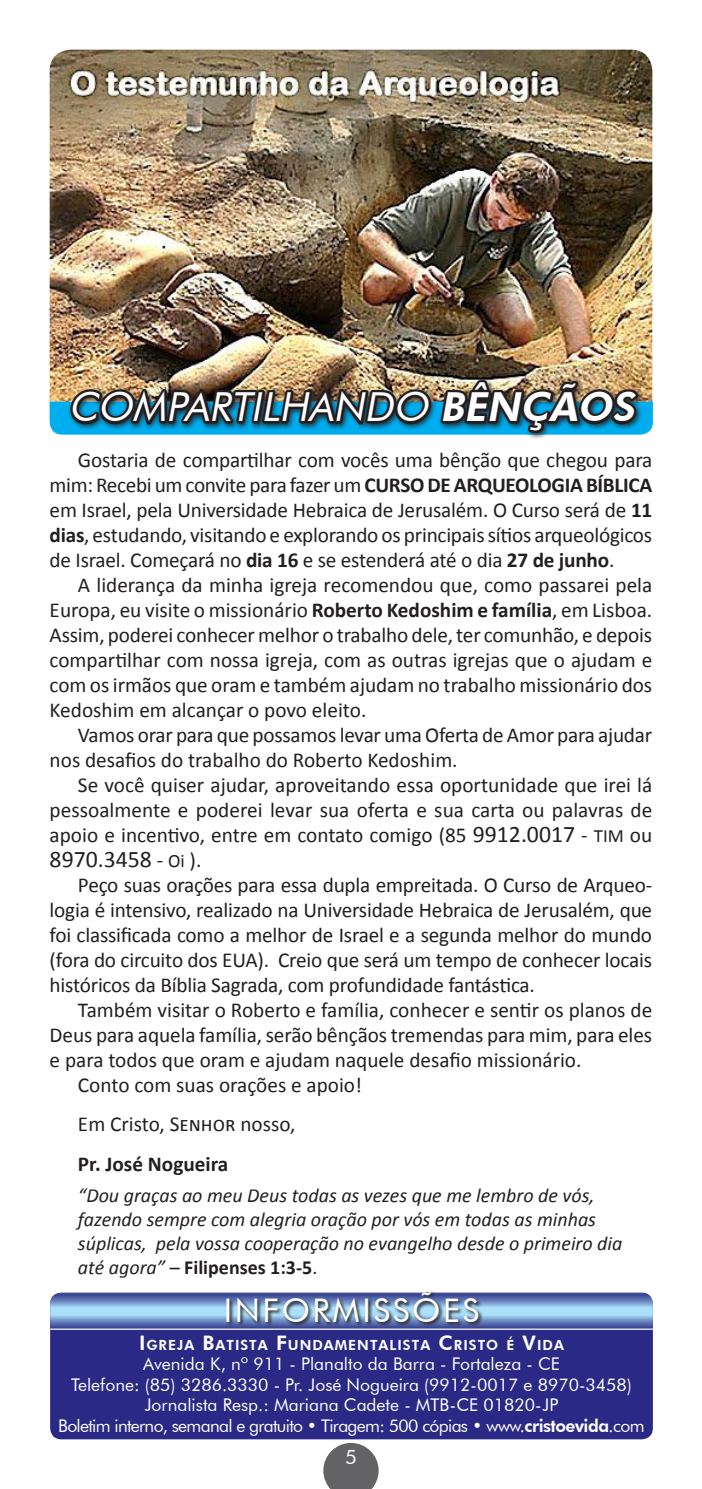
<style>
.page{position:relative;width:702px;height:1489px;background:#fff}
.page>*{position:absolute;margin:0;border:0;box-sizing:border-box;transform-origin:0 0}
.titulo{font:italic 40px "Futura BT";color:#fff}
.titulo-2{font:32.5px "Futura BT";letter-spacing:.08em;color:#fff}
.texto{font:23.75px "Calibri";color:#231f20}
.texto-2{font:21.25px/25px "Calibri";letter-spacing:-.01em;color:#231f20;text-align:justify}
.texto-3{font:700 21.25px "Calibri";color:#231f20}
.texto-4{font:italic 20px/24px "Calibri";color:#231f20}
.t1{font:20px "Futura BT";color:#fff}
.texto-5{font:17.5px "Futura BT";color:#fff}
.texto-6{font:17.5px "Futura BT";letter-spacing:-.04em;color:#fff}
.texto-7{font:800 14px "Futura BT";letter-spacing:.07em;color:#fff}
.s1{font-weight:800}
.s2{font-weight:700}
.s3{font-size:23.75px}
.s4{font-size:18.75px}
.s5{font-size:21.25px}
.s6{font-style:normal}
.s7{font-weight:700;font-style:normal}
.s8{font-size:20px}
</style>
<div class="page">
<svg style="left:323px;top:1442px;width:55px;height:46px"></svg>
<img style="left:50px;top:50px;width:602px;height:305px">
<div style="left:50px;top:1292px;width:602px;height:147px;background:#2a2a86;border-radius:11px"></div>
<svg style="left:50px;top:1292px;width:602px;height:38px;background:#7c99ca"></svg>
<svg style="left:226px;top:1291px;width:257px;height:35px;background:#6b83aa"></svg>
<img style="left:50px;top:355px;width:602px;height:84px">
<p class="titulo" style="left:68px;top:382px;width:575px">COMPARTILHANDO <span class="s1">BÊNÇÃOS</span></p>
<p class="texto-2" style="left:50px;top:447px;width:604px;text-indent:28px">Gostaria de compartilhar com vocês uma bênção que chegou para mim: Recebi um convite para fazer um <span class="s2">CURSO DE ARQUEOLOGIA BÍBLICA </span>em Israel, pela Universidade Hebraica de Jerusalém. O Curso será de <span class="s2">11 dias</span>, estudando, visitando e explorando os principais sítios arqueológicos de Israel. Começará no <span class="s2">dia 16</span> e se estenderá até o dia <span class="s2">27 de junho</span>.</p>
<p class="texto-2" style="left:50px;top:572px;width:604px;text-indent:28px">A liderança da minha igreja recomendou que, como passarei pela Europa, eu visite o missionário <span class="s2">Roberto Kedoshim e família</span>, em Lisboa.<br>Assim, poderei conhecer melhor o trabalho dele, ter comunhão, e depois compartilhar com nossa igreja, com as outras igrejas que o ajudam e com os irmãos que oram e também ajudam no trabalho missionário dos Kedoshim em alcançar o povo eleito.</p>
<p class="texto-2" style="left:50px;top:722px;width:604px;text-indent:28px">Vamos orar para que possamos levar uma Oferta de Amor para ajudar nos desafios do trabalho do Roberto Kedoshim.</p>
<p class="texto-2" style="left:50px;top:772px;width:604px;text-indent:28px">Se você quiser ajudar, aproveitando essa oportunidade que irei lá pessoalmente e poderei levar sua oferta e sua carta ou palavras de apoio e incentivo, entre em contato comigo (85 <span class="s3">9912.0017</span> - <span class="s4">TIM</span> ou</p>
<p class="texto" style="left:50px;top:844px;width:153px">8970.3458 <span class="s5">-</span> <span class="s4">Oi</span> <span class="s5">).</span></p>
<p class="texto-2" style="left:50px;top:872px;width:604px;text-indent:28px">Peço suas orações para essa dupla empreitada. O Curso de Arqueo&shy;logia é intensivo, realizado na Universidade Hebraica de Jerusalém, que foi classificada como a melhor de Israel e a segunda melhor do mundo (fora do circuito dos EUA). Creio que será um tempo de conhecer locais históricos da Bíblia Sagrada, com profundidade fantástica.</p>
<p class="texto-2" style="left:50px;top:997px;width:604px;text-indent:28px">Também visitar o Roberto e família, conhecer e sentir os planos de Deus para aquela família, serão bênçãos tremendas para mim, para eles e para todos que oram e ajudam naquele desafio missionário.</p>
<p class="texto-2" style="left:78px;top:1072px;width:285px">Conto com suas orações e apoio!</p>
<p class="texto-2" style="left:78px;top:1111px;width:219px">Em Cristo, Senhor nosso,</p>
<p class="texto-3" style="left:78px;top:1150px;width:152px">Pr. José Nogueira</p>
<p class="texto-4" style="left:78px;top:1182px;width:546px">“Dou graças ao meu Deus todas as vezes que me lembro de vós, fazendo sempre com alegria oração por vós em todas as minhas súplicas, pela vossa cooperação no evangelho desde o primeiro dia até agora” <span class="s6">–</span> <span class="s7">Filipenses 1:3-5</span><span class="s6">.</span></p>
<p class="titulo-2" style="left:224px;top:1290px;width:257px">INFORMISSÕES</p>
<p class="texto-7" style="left:139px;top:1335px;width:426px"><span class="s8">I</span>GREJA <span class="s8">B</span>ATISTA <span class="s8">F</span>UNDAMENTALISTA <span class="s8">C</span>RISTO É <span class="s8">V</span>I DA</p>
<p class="texto-5" style="left:143px;top:1352px;width:418px">Avenida K, nº 911 - Planalto da Barra - Fortaleza - CE</p>
<p class="texto-5" style="left:71px;top:1373px;width:562px">Telefone: (85) 3286.3330 - Pr. José Nogueira (9912-0017 e 8970-3458)</p>
<p class="texto-5" style="left:145px;top:1393px;width:415px">Jornalista Resp.: Mariana Cadete - MTB-CE 01820-JP</p>
<p class="texto-6" style="left:58px;top:1414px;width:588px">Boletim interno, semanal e gratuito • Tiragem: 500 cópias • www.<span class="s1">cristoevida</span>.com</p>
<p class="t1" style="left:345px;top:1444px;width:13px">5</p>
</div>
